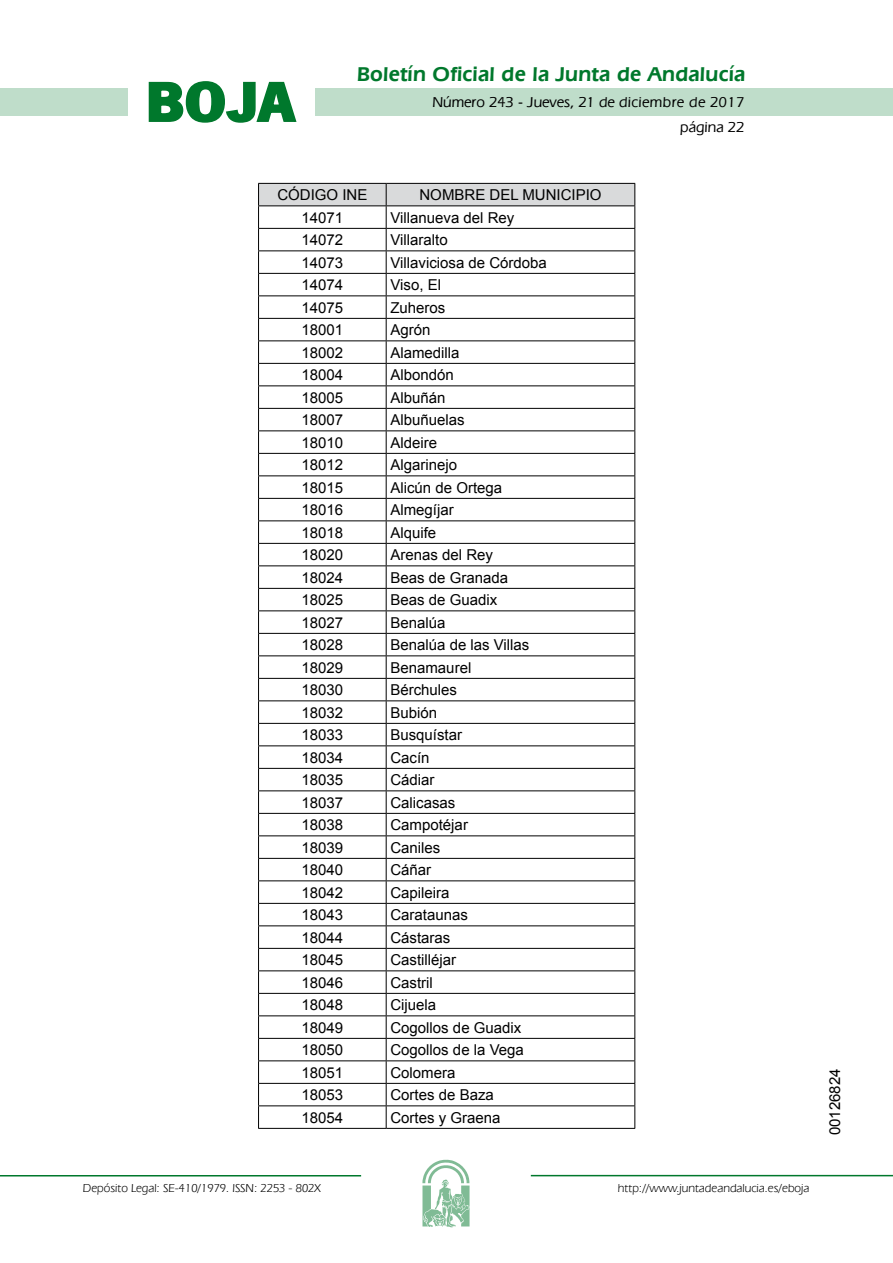
<style>
.page{position:relative;width:893px;height:1263px;background:#fff}
.page>*{position:absolute;margin:0;border:0;box-sizing:border-box;transform-origin:0 0}
.t1{font:700 57.75px "News Got T";color:#00782c;scale:1.14 1}
.t2{font:600 21px "Eras IT Cby BT";letter-spacing:.01em;color:#00782c}
.t3{font:15px "Arial";color:#000}
.t4{font:500 15px/24.5px "Eras IT Cby BT";color:#000;text-align:right}
.t5{font:12px "Eras IT Cby BT";color:#000}
</style>
<div class="page">
<div style="left:315px;top:88px;width:577px;height:28px;background:#bfddca"></div>
<div style="left:0;top:88px;width:128px;height:28px;background:#bfddca"></div>
<hr style="left:0;top:1175px;width:361px;height:2px;background:#00782c">
<svg style="left:422px;top:1159px;width:47px;height:68px"></svg>
<hr style="left:531px;top:1175px;width:361px;height:1px;background:#00782c">
<svg style="left:148px;top:81px;width:149px;height:42px"></svg>
<svg style="left:258px;top:183px;width:377px;height:945px"></svg>
<hr style="left:258px;top:1128px;width:128px;height:1px;background:#000">
<hr style="left:386px;top:1128px;width:249px;height:1px;background:#000">
<h1 class="t1" style="left:145px;top:68px;width:133px">BOJA</h1>
<h2 class="t2" style="left:357px;top:62px;width:390px">Boletín Oficial de la Junta de Andalucía</h2>
<p class="t4" style="left:432px;top:90px;width:313px">Número 243 - Jueves, 21 de diciembre de 2017 página 22</p>
<p class="t3" style="left:277px;top:185px;width:92px">CÓDIGO INE</p>
<p class="t3" style="left:419px;top:185px;width:183px">NOMBRE DEL MUNICIPIO</p>
<p class="t3" style="left:301px;top:207px;width:43px">14071</p>
<p class="t3" style="left:390px;top:207px;width:125px">Villanueva del Rey</p>
<p class="t3" style="left:301px;top:230px;width:43px">14072</p>
<p class="t3" style="left:390px;top:230px;width:59px">Villaralto</p>
<p class="t3" style="left:301px;top:252px;width:43px">14073</p>
<p class="t3" style="left:390px;top:252px;width:158px">Villaviciosa de Córdoba</p>
<p class="t3" style="left:301px;top:275px;width:43px">14074</p>
<p class="t3" style="left:390px;top:275px;width:52px">Viso, El</p>
<p class="t3" style="left:301px;top:297px;width:43px">14075</p>
<p class="t3" style="left:390px;top:297px;width:57px">Zuheros</p>
<p class="t3" style="left:301px;top:320px;width:43px">18001</p>
<p class="t3" style="left:390px;top:320px;width:42px">Agrón</p>
<p class="t3" style="left:301px;top:342px;width:43px">18002</p>
<p class="t3" style="left:390px;top:342px;width:71px">Alamedilla</p>
<p class="t3" style="left:301px;top:365px;width:43px">18004</p>
<p class="t3" style="left:390px;top:365px;width:65px">Albondón</p>
<p class="t3" style="left:301px;top:387px;width:43px">18005</p>
<p class="t3" style="left:390px;top:387px;width:57px">Albuñán</p>
<p class="t3" style="left:301px;top:410px;width:43px">18007</p>
<p class="t3" style="left:390px;top:410px;width:76px">Albuñuelas</p>
<p class="t3" style="left:301px;top:432px;width:43px">18010</p>
<p class="t3" style="left:390px;top:432px;width:48px">Aldeire</p>
<p class="t3" style="left:301px;top:455px;width:43px">18012</p>
<p class="t3" style="left:390px;top:455px;width:68px">Algarinejo</p>
<p class="t3" style="left:301px;top:477px;width:43px">18015</p>
<p class="t3" style="left:390px;top:477px;width:113px">Alicún de Ortega</p>
<p class="t3" style="left:301px;top:500px;width:43px">18016</p>
<p class="t3" style="left:390px;top:500px;width:65px">Almegíjar</p>
<p class="t3" style="left:301px;top:522px;width:43px">18018</p>
<p class="t3" style="left:390px;top:522px;width:47px">Alquife</p>
<p class="t3" style="left:301px;top:545px;width:43px">18020</p>
<p class="t3" style="left:390px;top:545px;width:104px">Arenas del Rey</p>
<p class="t3" style="left:301px;top:567px;width:43px">18024</p>
<p class="t3" style="left:390px;top:567px;width:119px">Beas de Granada</p>
<p class="t3" style="left:301px;top:590px;width:43px">18025</p>
<p class="t3" style="left:390px;top:590px;width:108px">Beas de Guadix</p>
<p class="t3" style="left:301px;top:612px;width:43px">18027</p>
<p class="t3" style="left:390px;top:612px;width:57px">Benalúa</p>
<p class="t3" style="left:301px;top:635px;width:43px">18028</p>
<p class="t3" style="left:390px;top:635px;width:140px">Benalúa de las Villas</p>
<p class="t3" style="left:301px;top:657px;width:43px">18029</p>
<p class="t3" style="left:390px;top:657px;width:82px">Benamaurel</p>
<p class="t3" style="left:301px;top:680px;width:43px">18030</p>
<p class="t3" style="left:390px;top:680px;width:68px">Bérchules</p>
<p class="t3" style="left:301px;top:702px;width:43px">18032</p>
<p class="t3" style="left:390px;top:702px;width:48px">Bubión</p>
<p class="t3" style="left:301px;top:725px;width:43px">18033</p>
<p class="t3" style="left:390px;top:725px;width:73px">Busquístar</p>
<p class="t3" style="left:301px;top:747px;width:43px">18034</p>
<p class="t3" style="left:390px;top:747px;width:41px">Cacín</p>
<p class="t3" style="left:301px;top:770px;width:43px">18035</p>
<p class="t3" style="left:390px;top:770px;width:46px">Cádiar</p>
<p class="t3" style="left:301px;top:792px;width:43px">18037</p>
<p class="t3" style="left:390px;top:792px;width:67px">Calicasas</p>
<p class="t3" style="left:301px;top:815px;width:43px">18038</p>
<p class="t3" style="left:390px;top:815px;width:79px">Campotéjar</p>
<p class="t3" style="left:301px;top:837px;width:43px">18039</p>
<p class="t3" style="left:390px;top:837px;width:52px">Caniles</p>
<p class="t3" style="left:301px;top:860px;width:43px">18040</p>
<p class="t3" style="left:390px;top:860px;width:42px">Cáñar</p>
<p class="t3" style="left:301px;top:882px;width:43px">18042</p>
<p class="t3" style="left:390px;top:882px;width:61px">Capileira</p>
<p class="t3" style="left:301px;top:905px;width:43px">18043</p>
<p class="t3" style="left:390px;top:905px;width:79px">Carataunas</p>
<p class="t3" style="left:301px;top:927px;width:43px">18044</p>
<p class="t3" style="left:390px;top:927px;width:62px">Cástaras</p>
<p class="t3" style="left:301px;top:950px;width:43px">18045</p>
<p class="t3" style="left:390px;top:950px;width:67px">Castilléjar</p>
<p class="t3" style="left:301px;top:972px;width:43px">18046</p>
<p class="t3" style="left:390px;top:972px;width:44px">Castril</p>
<p class="t3" style="left:301px;top:995px;width:43px">18048</p>
<p class="t3" style="left:390px;top:995px;width:47px">Cijuela</p>
<p class="t3" style="left:301px;top:1017px;width:43px">18049</p>
<p class="t3" style="left:390px;top:1017px;width:132px">Cogollos de Guadix</p>
<p class="t3" style="left:301px;top:1040px;width:43px">18050</p>
<p class="t3" style="left:390px;top:1040px;width:135px">Cogollos de la Vega</p>
<p class="t3" style="left:301px;top:1062px;width:43px">18051</p>
<p class="t3" style="left:390px;top:1062px;width:67px">Colomera</p>
<p class="t3" style="left:301px;top:1085px;width:43px">18053</p>
<p class="t3" style="left:390px;top:1085px;width:105px">Cortes de Baza</p>
<p class="t3" style="left:301px;top:1107px;width:43px">18054</p>
<p class="t3" style="left:390px;top:1107px;width:112px">Cortes y Graena</p>
<p class="t5" style="left:83px;top:1181px;width:239px">Depósito Legal: SE-410/1979. ISSN: 2253 - 802X</p>
<p class="t5" style="left:618px;top:1181px;width:193px">http://www.juntadeandalucia.es/eboja</p>
<p class="t3" style="left:825px;top:1135px;width:68px;rotate:-90deg">00126824</p>
</div>
